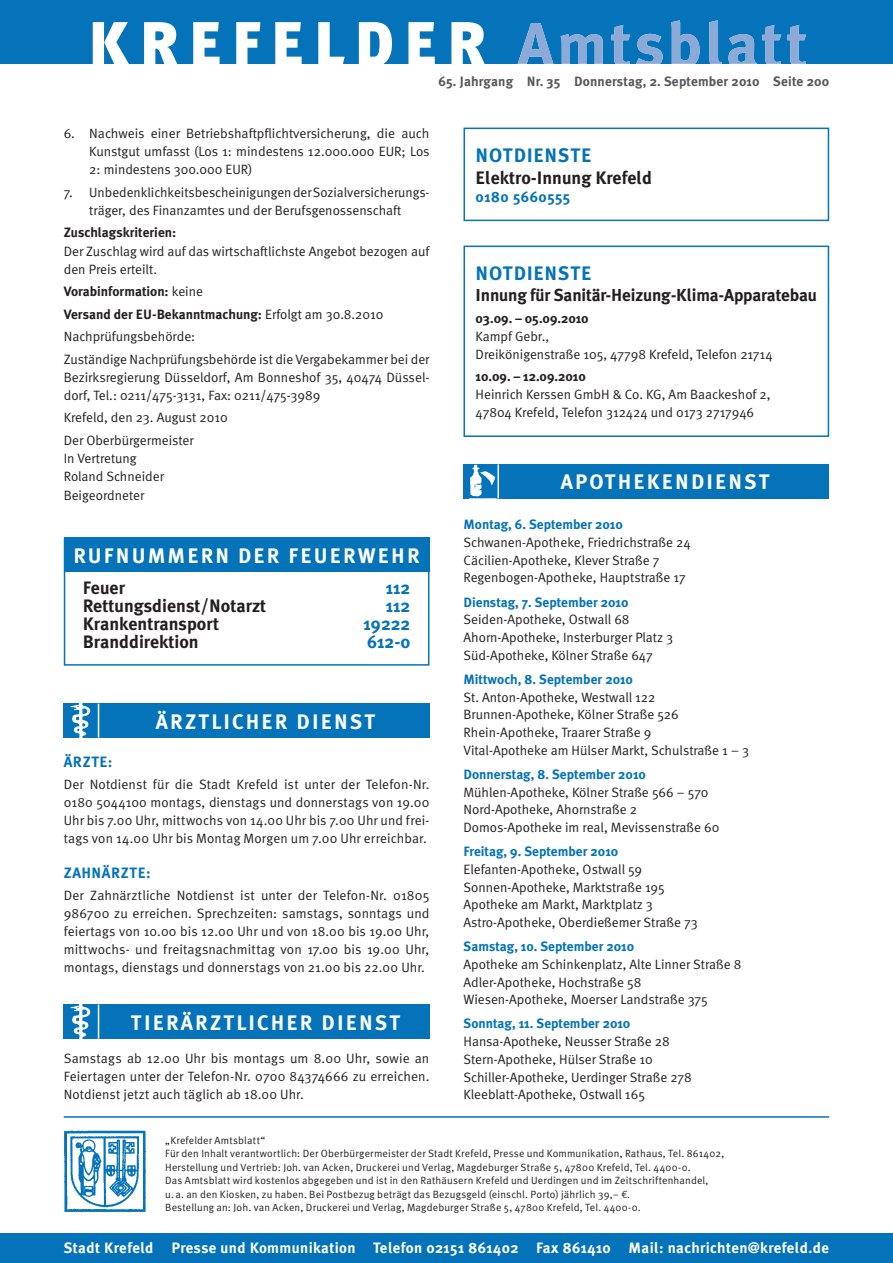
<style>
.page{position:relative;width:893px;height:1263px;background:#fff}
.page>*{position:absolute;margin:0;border:0;box-sizing:border-box;transform-origin:0 0}
.t1{font:700 21px "Meta Plus";letter-spacing:.1em;color:#fff}
.t2{font:700 19.5px "Meta Plus";letter-spacing:.04em;color:#0473b9}
.t3{font:700 18px "Meta Plus";color:#231f20}
.t4{font:700 18px "Meta Plus";color:#0473b9}
.t5{font:700 17.25px "Meta Plus";letter-spacing:-.01em;color:#231f20}
.t6{font:700 15px "Meta Plus";letter-spacing:.025em;color:#fff}
.t7{font:700 15px "Meta Plus";letter-spacing:.035em;color:#0473b9}
.t8{font:13.5px/17.7px "Meta Normal";color:#231f20}
.t9{font:700 13.5px "Meta Plus";color:#0473b9}
.t10{font:700 13.5px/22.5px "Meta Plus";color:#231f20}
.t11{font:700 13.5px "Meta Plus";letter-spacing:.01em;color:#57585a}
.t12{font:10.5px/13.5px "Meta Normal";letter-spacing:.015em;color:#231f20}
.s1{font-family:"Meta Normal";font-weight:400}
.s2{font-family:"Euro Mono"}
</style>
<div class="page">
<div style="left:0;top:0;width:893px;height:64px;background:#0473b9"></div>
<svg style="left:93px;top:22px;width:392px;height:42px"></svg>
<svg style="left:517px;top:20px;width:289px;height:44px"></svg>
<div style="left:0;top:1233px;width:893px;height:30px;background:#0473b9"></div>
<img style="left:64px;top:1131px;width:82px;height:82px">
<svg style="left:63px;top:537px;width:767px;height:581px"></svg>
<div style="left:64px;top:538px;width:365px;height:34px;background:#0473b9"></div>
<div style="left:64px;top:1004px;width:365px;height:34px;background:#0473b9"></div>
<hr style="left:98px;top:1004px;width:1px;height:34px;background:#fff">
<img style="left:70px;top:1004px;width:21px;height:34px">
<div style="left:64px;top:704px;width:365px;height:34px;background:#0473b9"></div>
<hr style="left:98px;top:704px;width:1px;height:34px;background:#fff">
<img style="left:70px;top:704px;width:21px;height:34px">
<div style="left:463px;top:464px;width:366px;height:34px;background:#0473b9"></div>
<hr style="left:497px;top:464px;width:2px;height:34px;background:#fff">
<img style="left:470px;top:464px;width:26px;height:33px">
<div style="left:463px;top:128px;width:366px;height:93px;border:2px solid #0473b9"></div>
<div style="left:463px;top:246px;width:366px;height:191px;border:2px solid #0473b9"></div>
<p class="t11" style="left:438px;top:76px;width:392px">65. Jahrgang Nr. 35 Donnerstag, 2. September 2010 Seite 200</p>
<p class="t8" style="left:89px;top:126px;width:342px;text-align:justify;text-indent:-26px">6. Nachweis einer Betriebshaftpflichtversicherung, die auch Kunstgut umfasst (Los 1: mindestens 12.000.000 EUR; Los 2: mindestens 300.000 EUR)</p>
<p class="t8" style="left:64px;top:184px;width:367px;text-align:center">7. Unbedenklichkeitsbescheinigungen der Sozialversicherungs&shy;träger, des Finanzamtes und der Berufsgenossenschaft</p>
<p class="t10" style="left:64px;top:222px;width:114px">Zuschlagskriterien:</p>
<p class="t8" style="left:64px;top:243px;width:367px">Der Zuschlag wird auf das wirtschaftlichste Angebot bezogen auf den Preis erteilt.</p>
<p class="t10" style="left:64px;top:281px;width:321px">Vorabinformation: <span class="s1">keine<br></span>Versand der EU-Bekanntmachung: <span class="s1">Erfolgt am 30.8.2010</span></p>
<p class="t8" style="left:64px;top:326px;width:367px;line-height:22.5px">Nachprüfungsbehörde:<br>Zuständige Nachprüfungsbehörde ist die Vergabekammer bei der</p>
<p class="t8" style="left:64px;top:369px;width:367px">Bezirksregierung Düsseldorf, Am Bonneshof 35, 40474 Düssel&shy;dorf, Tel.: 0211/475-3131, Fax: 0211/475-3989</p>
<p class="t8" style="left:64px;top:407px;width:165px;line-height:22.5px">Krefeld, den 23. August 2010<br>Der Oberbürgermeister</p>
<p class="t8" style="left:64px;top:450px;width:102px;line-height:18.3px">In Vertretung<br>Roland Schneider<br>Beigeordneter</p>
<h1 class="t1" style="left:73px;top:547px;width:348px">RUFNUMMERN DER FEUERWEHR</h1>
<h3 class="t3" style="left:83px;top:581px;width:44px">Feuer</h3>
<h3 class="t4" style="left:386px;top:581px;width:26px">112</h3>
<h3 class="t3" style="left:83px;top:599px;width:185px">Rettungsdienst/Notarzt</h3>
<h3 class="t4" style="left:386px;top:599px;width:26px">112</h3>
<h3 class="t3" style="left:83px;top:617px;width:138px">Krankentransport</h3>
<h3 class="t4" style="left:363px;top:617px;width:48px">19222</h3>
<h3 class="t3" style="left:83px;top:635px;width:117px">Branddirektion</h3>
<h3 class="t4" style="left:367px;top:635px;width:45px">612-0</h3>
<h1 class="t1" style="left:156px;top:713px;width:221px">ÄRZTLICHER DIENST</h1>
<p class="t7" style="left:64px;top:755px;width:50px">ÄRZTE:</p>
<p class="t8" style="left:64px;top:776px;width:367px;text-align:justify">Der Notdienst für die Stadt Krefeld ist unter der Telefon-Nr.<br>0180 5044100 montags, dienstags und donnerstags von 19.00<br>Uhr bis 7.00 Uhr, mittwochs von 14.00 Uhr bis 7.00 Uhr und frei&shy;tags von 14.00 Uhr bis Montag Morgen um 7.00 Uhr erreichbar.</p>
<p class="t7" style="left:64px;top:867px;width:88px">ZAHNÄRZTE:</p>
<p class="t8" style="left:64px;top:888px;width:367px;text-align:justify">Der Zahnärztliche Notdienst ist unter der Telefon-Nr. 01805<br>986700 zu erreichen. Sprechzeiten: samstags, sonntags und feiertags von 10.00 bis 12.00 Uhr und von 18.00 bis 19.00 Uhr, mittwochs- und freitagsnachmittag von 17.00 bis 19.00 Uhr, montags, dienstags und donnerstags von 21.00 bis 22.00 Uhr.</p>
<h1 class="t1" style="left:131px;top:1014px;width:271px">TIERÄRZTLICHER DIENST</h1>
<p class="t8" style="left:64px;top:1050px;width:367px;text-align:justify">Samstags ab 12.00 Uhr bis montags um 8.00 Uhr, sowie an Feiertagen unter der Telefon-Nr. 0700 84374666 zu erreichen.<br>Notdienst jetzt auch täglich ab 18.00 Uhr.</p>
<h2 class="t2" style="left:476px;top:147px;width:117px">NOTDIENSTE</h2>
<h3 class="t3" style="left:476px;top:170px;width:178px">Elektro-Innung Krefeld</h3>
<p class="t7" style="left:476px;top:190px;width:96px">0180 5660555</p>
<h2 class="t2" style="left:476px;top:265px;width:117px">NOTDIENSTE</h2>
<p class="t5" style="left:476px;top:288px;width:343px">Innung für Sanitär-Heizung-Klima-Apparatebau</p>
<p class="t10" style="left:476px;top:308px;width:115px">03.09. – 05.09.2010</p>
<p class="t8" style="left:476px;top:328px;width:298px">Kampf Gebr.,<br>Dreikönigenstraße 105, 47798 Krefeld, Telefon 21714</p>
<p class="t10" style="left:476px;top:366px;width:112px">10.09. – 12.09.2010</p>
<p class="t8" style="left:476px;top:387px;width:297px">Heinrich Kerssen GmbH &amp; Co. KG, Am Baackeshof 2,<br>47804 Krefeld, Telefon 312424 und 0173 2717946</p>
<h1 class="t1" style="left:561px;top:473px;width:210px">APOTHEKENDIENST</h1>
<p class="t9" style="left:463px;top:519px;width:161px">Montag, 6. September 2010</p>
<p class="t8" style="left:463px;top:534px;width:229px">Schwanen-Apotheke, Friedrichstraße 24<br>Cäcilien-Apotheke, Klever Straße 7<br>Regenbogen-Apotheke, Hauptstraße 17</p>
<p class="t9" style="left:463px;top:596px;width:166px">Dienstag, 7. September 2010</p>
<p class="t8" style="left:463px;top:612px;width:211px">Seiden-Apotheke, Ostwall 68<br>Ahorn-Apotheke, Insterburger Platz 3<br>Süd-Apotheke, Kölner Straße 647</p>
<p class="t9" style="left:463px;top:674px;width:171px">Mittwoch, 8. September 2010</p>
<p class="t8" style="left:463px;top:689px;width:287px">St. Anton-Apotheke, Westwall 122<br>Brunnen-Apotheke, Kölner Straße 526<br>Rhein-Apotheke, Traarer Straße 9<br>Vital-Apotheke am Hülser Markt, Schulstraße 1 – 3</p>
<p class="t9" style="left:463px;top:769px;width:184px">Donnerstag, 8. September 2010</p>
<p class="t8" style="left:463px;top:784px;width:257px">Mühlen-Apotheke, Kölner Straße 566 – 570<br>Nord-Apotheke, Ahornstraße 2<br>Domos-Apotheke im real, Mevissenstraße 60</p>
<p class="t9" style="left:463px;top:846px;width:156px">Freitag, 9. September 2010</p>
<p class="t8" style="left:463px;top:861px;width:236px">Elefanten-Apotheke, Ostwall 59<br>Sonnen-Apotheke, Marktstraße 195<br>Apotheke am Markt, Marktplatz 3<br>Astro-Apotheke, Oberdießemer Straße 73</p>
<p class="t9" style="left:463px;top:941px;width:172px">Samstag, 10. September 2010</p>
<p class="t8" style="left:463px;top:956px;width:280px">Apotheke am Schinkenplatz, Alte Linner Straße 8<br>Adler-Apotheke, Hochstraße 58<br>Wiesen-Apotheke, Moerser Landstraße 375</p>
<p class="t9" style="left:463px;top:1018px;width:168px">Sonntag, 11. September 2010</p>
<p class="t8" style="left:463px;top:1033px;width:230px">Hansa-Apotheke, Neusser Straße 28<br>Stern-Apotheke, Hülser Straße 10<br>Schiller-Apotheke, Uerdinger Straße 278<br>Kleeblatt-Apotheke, Ostwall 165</p>
<p class="t12" style="left:165px;top:1134px;width:561px">„Krefelder Amtsblatt“<br>Für den Inhalt verantwortlich: Der Oberbürgermeister der Stadt Krefeld, Presse und Kommunikation, Rathaus, Tel. 861402, Herstellung und Vertrieb: Joh. van Acken, Druckerei und Verlag, Magdeburger Straße 5, 47800 Krefeld, Tel. 4400-0.<br>Das Amtsblatt wird kostenlos abgegeben und ist in den Rathäusern Krefeld und Uerdingen und im Zeitschriftenhandel,<br>u. a. an den Kiosken, zu haben. Bei Postbezug beträgt das Bezugsgeld (einschl. Porto) jährlich 39,– <span class="s2">€</span>.<br>Bestellung an: Joh. van Acken, Druckerei und Verlag, Magdeburger Straße 5, 47800 Krefeld, Tel. 4400-0.</p>
<p class="t6" style="left:64px;top:1242px;width:767px">Stadt Krefeld Presse und Kommunikation Telefon 02151 861402 Fax 861410 Mail: nachrichten@krefeld.de</p>
</div>
